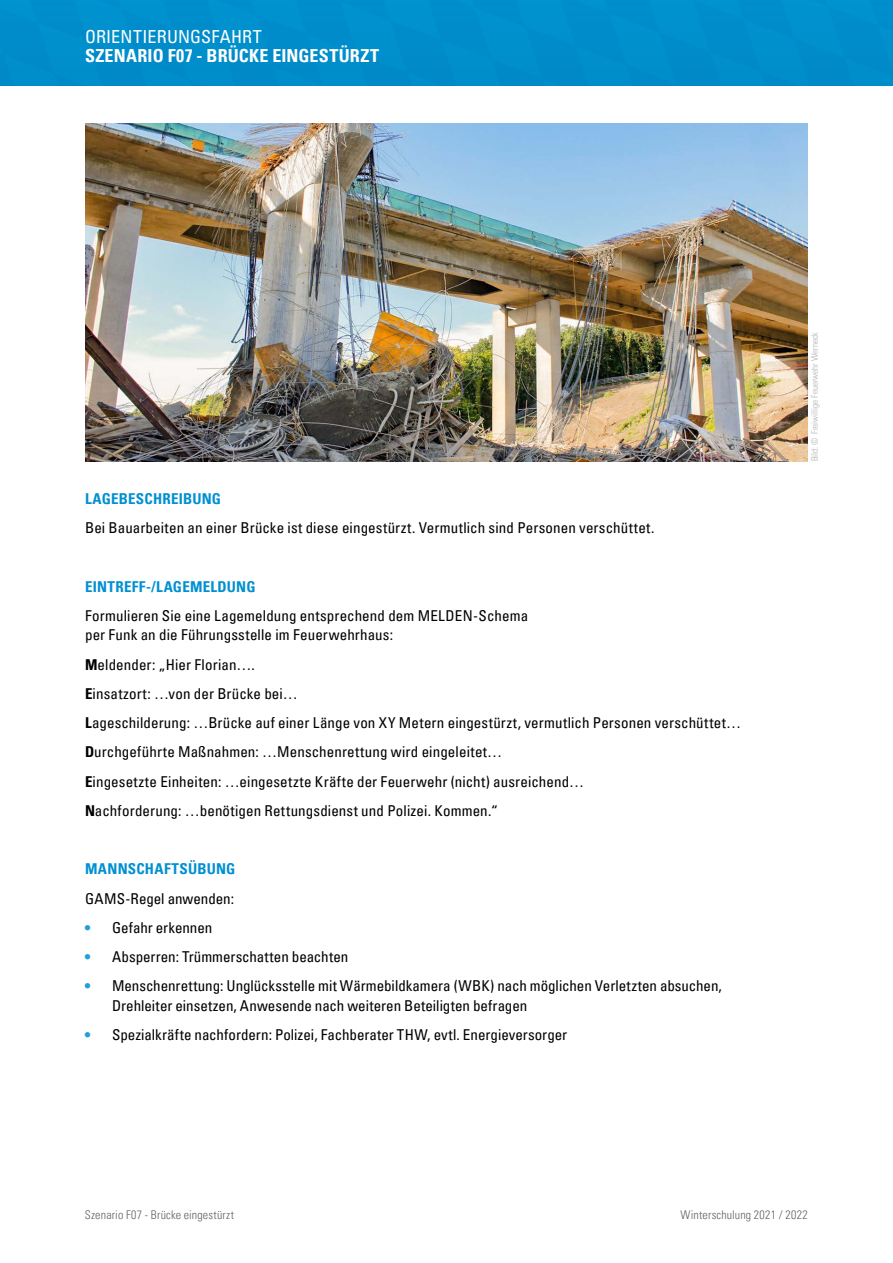
<style>
.page{position:relative;width:893px;height:1263px;background:#fff}
.page>*{position:absolute;margin:0;border:0;box-sizing:border-box;transform-origin:0 0}
.t1{font:700 condensed 18px "Univers LT Pro";letter-spacing:.01em;color:#fff}
.t2{font:condensed 18px "Univers LT Pro";letter-spacing:.01em;color:#fff}
.t3{font:condensed 15px/29.2px "Univers LT Pro";letter-spacing:.005em;color:#000}
.t4{font:700 condensed 15px "Univers LT Pro";letter-spacing:.015em;color:#0090d2}
.t5{font:300 condensed 12px "Univers LT Pro";letter-spacing:.015em;color:#646363}
.t6{font:300 condensed 9px "Univers LT Pro";color:#b3b2b2}
.s1{font-weight:700}
.s2{color:#229fda}
</style>
<div class="page">
<img style="left:85px;top:124px;width:722px;height:337px">
<div style="left:0;top:0;width:893px;height:85px;background:#008ecb"></div>
<p class="t2" style="left:85px;top:25px;width:178px">ORIENTIERUNGSFAHRT</p>
<p class="t1" style="left:85px;top:45px;width:295px">SZENARIO F07 - BRÜCKE EINGESTÜRZT</p>
<p class="t4" style="left:85px;top:489px;width:138px">LAGEBESCHREIBUNG</p>
<p class="t3" style="left:85px;top:513px;width:571px">Bei Bauarbeiten an einer Brücke ist diese eingestürzt. Vermutlich sind Personen verschüttet.</p>
<p class="t4" style="left:85px;top:577px;width:172px">EINTREFF-/LAGEMELDUNG</p>
<p class="t3" style="left:85px;top:605px;width:445px;line-height:19.5px">Formulieren Sie eine Lagemeldung entsprechend dem MELDEN-Schema per Funk an die Führungsstelle im Feuerwehrhaus:</p>
<p class="t3" style="left:85px;top:649px;width:658px"><span class="s1">M</span>eldender: „Hier Florian….<br><span class="s1">E</span>insatzort: …von der Brücke bei…<br><span class="s1">L</span>ageschilderung: …Brücke auf einer Länge von XY Metern eingestürzt, vermutlich Personen verschüttet… <span class="s1">D</span>urchgeführte Maßnahmen: …Menschenrettung wird eingeleitet…<br><span class="s1">E</span>ingesetzte Einheiten: …eingesetzte Kräfte der Feuerwehr (nicht) ausreichend…<br><span class="s1">N</span>achforderung: …benötigen Rettungsdienst und Polizei. Kommen.“</p>
<p class="t4" style="left:85px;top:860px;width:152px">MANNSCHAFTSÜBUNG</p>
<p class="t3" style="left:85px;top:883px;width:151px">GAMS-Regel anwenden:</p>
<p class="t3" style="left:85px;top:912px;width:129px"><span class="s2">•</span> Gefahr erkennen</p>
<p class="t3" style="left:85px;top:942px;width:265px"><span class="s2">•</span> Absperren: Trümmerschatten beachten</p>
<p class="t3" style="left:112px;top:976px;width:611px;line-height:19.5px;text-indent:-27px"><span class="s2">•</span> Menschenrettung: Unglücksstelle mit Wärmebildkamera (WBK) nach möglichen Verletzten absuchen,<br>Drehleiter einsetzen, Anwesende nach weiteren Beteiligten befragen</p>
<p class="t3" style="left:85px;top:1020px;width:484px"><span class="s2">•</span> Spezialkräfte nachfordern: Polizei, Fachberater THW, evtl. Energieversorger</p>
<p class="t6" style="left:809px;top:461px;width:130px;rotate:-90deg">Bild: © Freiwillige Feuerwehr Werneck</p>
<p class="t5" style="left:85px;top:1207px;width:151px">Szenario F07 - Brücke eingestürzt</p>
<p class="t5" style="left:680px;top:1207px;width:129px">Winterschulung 2021 / 2022</p>
</div>
